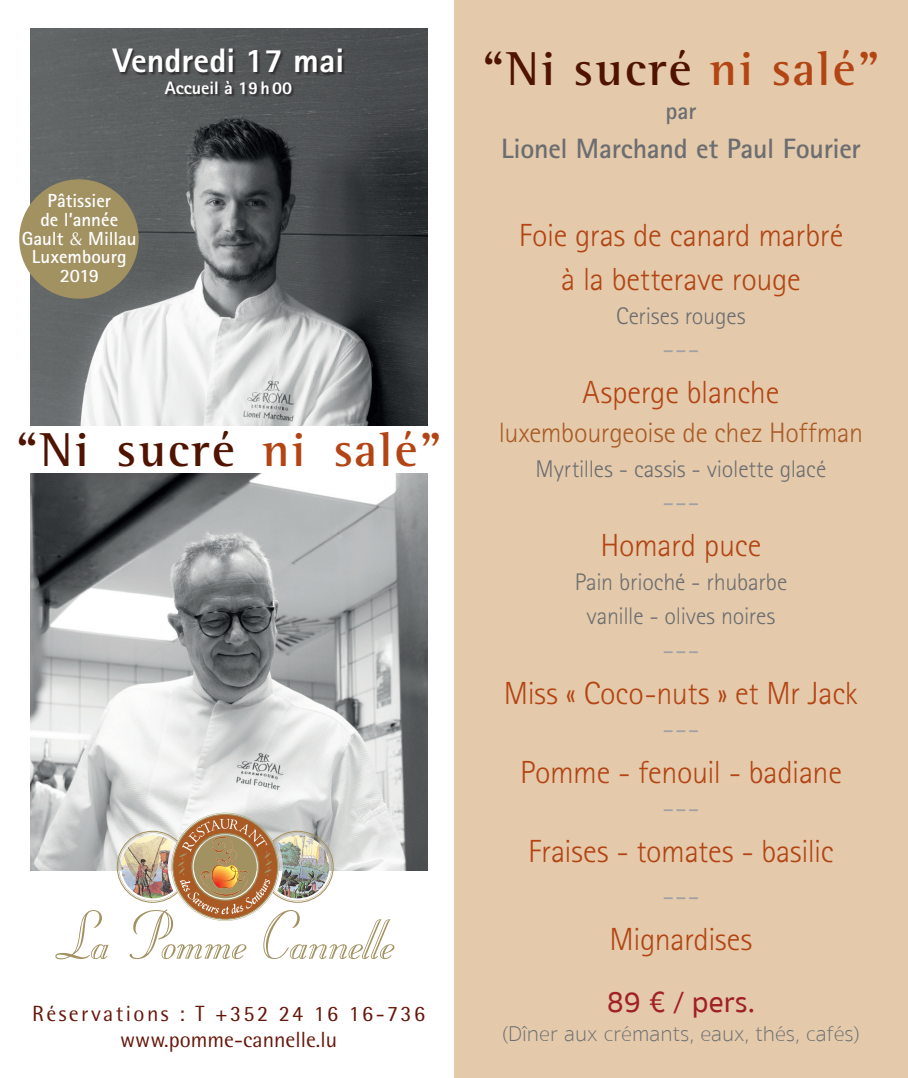
<style>
.page{position:relative;width:908px;height:1078px;background:#fff}
.page>*{position:absolute;margin:0;border:0;box-sizing:border-box;transform-origin:0 0}
.t1{font:700 48.8px "Rotis Semi Serif";letter-spacing:.05em;color:#4f1300}
.t2{font:800 34px "Rotis Sans Serif";color:#fff}
.t3{font:300 32px/43.8px "Rotis Sans Serif";letter-spacing:-.01em;color:#b34413;text-align:center}
.t4{font:300 32px "Rotis Sans Serif";color:#a1a1a5}
.t5{font:500 30px "Sukhumvit Set";color:#a02026}
.t6{font:300 28px "Rotis Sans Serif";letter-spacing:-.01em;color:#a95a25}
.t7{font:700 28px "Rotis Sans Serif";letter-spacing:-.01em;color:#6c6d70}
.t8{font:300 24px/34.2px "Rotis Sans Serif";letter-spacing:-.01em;color:#6c6d70;text-align:center}
.t9{font:700 24px "Rotis Sans Serif";color:#6c6d70}
.t10{font:22px/26.4px "Rotis Semi Sans Std";color:#66170a;text-align:center}
.t11{font:100 22px "Sukhumvit Set";color:#6c6d70}
.t12{font:700 19px/18.8px "Rotis Sans Serif Std";color:#fff;text-align:center}
.t13{font:800 18px "Rotis Sans Serif";color:#fff}
.s1{font-family:"Optima";font-weight:400}
.s2{color:#b34413}
.s3{font-family:"Rotis Semi Sans"}
</style>
<div class="page">
<img style="left:30px;top:28px;width:397px;height:397px">
<img style="left:30px;top:473px;width:397px;height:397px">
<div style="left:112px;top:48px;width:233px;height:49px;background:#231f20;opacity:.75"></div>
<svg style="left:55px;top:910px;width:53px;height:49px"></svg>
<img style="left:117px;top:812px;width:277px;height:146px">
<div style="left:19px;top:179px;width:120px;height:120px;background:#a29161;border-radius:50%"></div>
<div style="left:454px;top:0;width:453px;height:1077px;background:#e4caab"></div>
<p class="t2" style="left:113px;top:39px;width:233px">Vendredi 17 mai</p>
<p class="t13" style="left:165px;top:76px;width:129px">Accueil à 19h00</p>
<p class="t12" style="left:22px;top:191px;width:116px">Pâtissier<br>de l’année<br>Gault <span class="s1">&amp;</span> Millau<br>Luxembourg<br>2019</p>
<h1 class="t1" style="left:16px;top:420px;width:427px">“Ni sucré <span class="s2">ni salé”</span></h1>
<p class="t10" style="left:32px;top:999px;width:394px"><span class="s3">Réservations :</span> T +352 24 16 16-736 www.pomme-cannelle.lu</p>
<h1 class="t1" style="left:482px;top:39px;width:398px">“Ni sucré <span class="s2">ni salé”</span></h1>
<p class="t9" style="left:665px;top:96px;width:32px">par</p>
<p class="t7" style="left:501px;top:131px;width:361px">Lionel Marchand et Paul Fourier</p>
<p class="t3" style="left:518px;top:213px;width:326px">Foie gras de canard marbré à la betterave rouge</p>
<p class="t8" style="left:616px;top:299px;width:131px">Cerises rouges</p>
<p class="t4" style="left:662px;top:330px;width:39px">---</p>
<p class="t3" style="left:582px;top:370px;width:198px">Asperge blanche</p>
<p class="t6" style="left:498px;top:416px;width:365px">luxembourgeoise de chez Hoffman</p>
<p class="t8" style="left:535px;top:451px;width:292px">Myrtilles - cassis - violette glacé</p>
<p class="t4" style="left:662px;top:482px;width:39px">---</p>
<p class="t3" style="left:600px;top:523px;width:163px">Homard puce</p>
<p class="t8" style="left:574px;top:564px;width:214px">Pain brioché - rhubarbe vanille - olives noires</p>
<p class="t4" style="left:662px;top:630px;width:39px">---</p>
<p class="t3" style="left:503px;top:670px;width:355px">Miss « Coco-nuts » et Mr Jack</p>
<p class="t4" style="left:662px;top:709px;width:39px">---</p>
<p class="t3" style="left:519px;top:750px;width:323px">Pomme - fenouil - badiane</p>
<p class="t4" style="left:662px;top:789px;width:39px">---</p>
<p class="t3" style="left:528px;top:829px;width:307px">Fraises - tomates - basilic</p>
<p class="t4" style="left:662px;top:876px;width:39px">---</p>
<p class="t3" style="left:609px;top:916px;width:144px">Mignardises</p>
<p class="t5" style="left:606px;top:980px;width:150px">89 € / pers.</p>
<p class="t11" style="left:501px;top:1018px;width:360px">(Dîner aux crémants, eaux, thés, cafés)</p>
</div>
